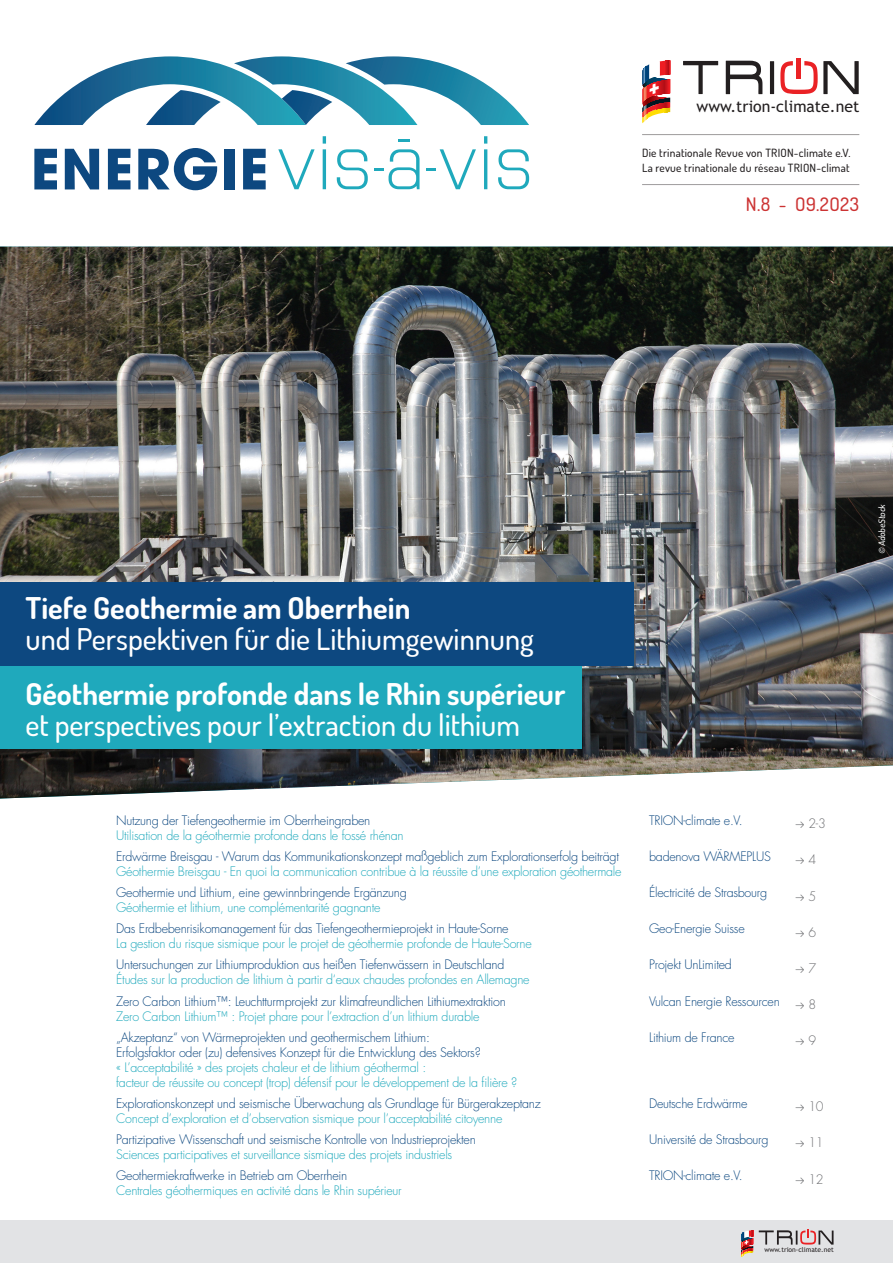
<style>
.page{position:relative;width:893px;height:1263px;background:#fff}
.page>*{position:absolute;margin:0;border:0;box-sizing:border-box;transform-origin:0 0}
.t1{font:500 30px "Dosis";color:#fff}
.t2{font:700 30px "Dosis";color:#fff}
.t3{font:500 18.75px "Dosis";letter-spacing:.02em;color:#c33}
.t4{font:15.9px "Trebuchet MS";color:#231f20}
.t5{font:300 13.5px "Dosis";color:#6d6e71}
.t6{font:300 12.75px/15px "Futura Std";letter-spacing:-.02em;color:#0d4880}
.t7{font:300 12.75px/15px "Futura Std";letter-spacing:-.02em;color:#1fa9bc}
.t8{font:300 12.75px "Futura Std";color:#6d6e71}
.t9{font:500 11.4px/15px "Dosis";letter-spacing:.02em;color:#231f20}
.t10{font:500 9px "Dosis";color:#fff}
.t11{font:6.75px "Trebuchet MS";color:#231f20}
.s1{font-family:"Dosis";font-size:13.5px}
.s2{font-family:"Futura Std";font-size:12.75px}
.s3{font-family:"Dosis";font-size:13.5px;color:#6d6e71}
.s4{color:#6d6e71}
</style>
<div class="page">
<div style="left:0;top:1220px;width:893px;height:43px;background:#e2e3e5"></div>
<img style="left:0;top:247px;width:893px;height:551px">
<svg style="left:35px;top:56px;width:494px;height:69px"></svg>
<svg style="left:34px;top:149px;width:23px;height:40px"></svg>
<svg style="left:65px;top:149px;width:34px;height:40px"></svg>
<svg style="left:108px;top:149px;width:23px;height:40px"></svg>
<svg style="left:138px;top:148px;width:79px;height:42px"></svg>
<div style="left:224px;top:149px;width:10px;height:40px;background:#0d4880"></div>
<svg style="left:243px;top:149px;width:23px;height:40px"></svg>
<svg style="left:278px;top:149px;width:37px;height:40px"></svg>
<svg style="left:323px;top:136px;width:3px;height:8px"></svg>
<hr style="left:323px;top:149px;width:3px;height:40px;background:#1fa9bc">
<svg style="left:337px;top:149px;width:31px;height:40px"></svg>
<svg style="left:374px;top:168px;width:9px;height:2px"></svg>
<svg style="left:389px;top:149px;width:31px;height:40px"></svg>
<svg style="left:427px;top:149px;width:49px;height:40px"></svg>
<svg style="left:484px;top:136px;width:3px;height:8px"></svg>
<hr style="left:484px;top:149px;width:3px;height:40px;background:#1fa9bc">
<svg style="left:498px;top:149px;width:31px;height:40px"></svg>
<svg style="left:398px;top:139px;width:12px;height:3px"></svg>
<div style="left:0;top:665px;width:581px;height:83px;background:#1fa9bc"></div>
<div style="left:0;top:582px;width:634px;height:83px;background:#0d4880"></div>
<svg style="left:741px;top:1230px;width:12px;height:27px"></svg>
<svg style="left:759px;top:1229px;width:74px;height:15px"></svg>
<svg style="left:642px;top:60px;width:28px;height:63px"></svg>
<hr style="left:770px;top:61px;width:4px;height:33px;background:#231f20">
<svg style="left:780px;top:61px;width:79px;height:33px"></svg>
<hr style="left:797px;top:58px;width:4px;height:21px;background:#ea2225">
<svg style="left:726px;top:61px;width:36px;height:33px"></svg>
<svg style="left:683px;top:61px;width:35px;height:33px"></svg>
<hr style="left:642px;top:184px;width:217px;height:1px;background:#231f20">
<hr style="left:642px;top:134px;width:217px;height:1px;background:#231f20">
<p class="t4" style="left:697px;top:97px;width:164px">www.trion-climate.net</p>
<p class="t9" style="left:642px;top:145px;width:210px">Die trinationale Revue von TRION-climate e.V.<br>La revue trinationale du réseau TRION-climat</p>
<h2 class="t3" style="left:746px;top:192px;width:115px">N.8 - O9.2O23</h2>
<p class="t10" style="left:876px;top:554px;width:53px;rotate:-90deg">© AdobeStock</p>
<h1 class="t2" style="left:26px;top:588px;width:386px">Tiefe Geothermie am Oberrhein</h1>
<h1 class="t1" style="left:26px;top:619px;width:510px">und Perspektiven für die Lithiumgewinnung</h1>
<h1 class="t2" style="left:26px;top:674px;width:541px">Géothermie profonde dans le Rhin supérieur</h1>
<h1 class="t1" style="left:26px;top:705px;width:496px">et perspectives pour l’extraction du lithium</h1>
<p class="t6" style="left:116px;top:813px;width:256px">Nutzung der Tiefengeothermie im Oberrheingraben</p>
<p class="t7" style="left:116px;top:828px;width:289px">Utilisation de la géothermie profonde dans le fossé rhénan</p>
<p class="t6" style="left:649px;top:813px;width:95px">TRION-climate e.V.</p>
<p class="t8" style="left:795px;top:816px;width:32px"><span class="s1">→</span> 2-3</p>
<p class="t6" style="left:116px;top:849px;width:504px">Erdwärme Breisgau - Warum das Kommunikationskonzept maßgeblich zum Explorationserfolg beiträgt</p>
<p class="t7" style="left:116px;top:864px;width:507px">Géothermie Breisgau - En quoi la communication contribue à la réussite d’une exploration géothermale</p>
<p class="t6" style="left:649px;top:849px;width:123px">badenova WÄRMEPLUS</p>
<p class="t5" style="left:795px;top:850px;width:23px">→ <span class="s2">4</span></p>
<p class="t6" style="left:116px;top:885px;width:292px">Geothermie und Lithium, eine gewinnbringende Ergänzung</p>
<p class="t7" style="left:116px;top:900px;width:266px">Géothermie et lithium, une complémentarité gagnante</p>
<p class="t6" style="left:649px;top:885px;width:120px">Électricité de Strasbourg</p>
<p class="t5" style="left:795px;top:887px;width:23px">→ <span class="s2">5</span></p>
<p class="t6" style="left:116px;top:921px;width:394px">Das Erdbebenrisikomanagement für das Tiefengeothermieprojekt in Haute-Sorne</p>
<p class="t7" style="left:116px;top:936px;width:417px">La gestion du risque sismique pour le projet de géothermie profonde de Haute-Sorne</p>
<p class="t6" style="left:649px;top:921px;width:97px">Geo-Energie Suisse</p>
<p class="t5" style="left:795px;top:923px;width:23px">→ <span class="s2">6</span></p>
<p class="t6" style="left:116px;top:958px;width:390px">Untersuchungen zur Lithiumproduktion aus heißen Tiefenwässern in Deutschland</p>
<p class="t7" style="left:116px;top:973px;width:415px">Études sur la production de lithium à partir d‘eaux chaudes profondes en Allemagne</p>
<p class="t6" style="left:649px;top:958px;width:84px">Projekt UnLimited</p>
<p class="t5" style="left:795px;top:959px;width:23px">→ <span class="s2">7</span></p>
<p class="t6" style="left:116px;top:994px;width:391px">Zero Carbon Lithium™: Leuchtturmprojekt zur klimafreundlichen Lithiumextraktion</p>
<p class="t7" style="left:116px;top:1009px;width:365px">Zero Carbon Lithium™ : Projet phare pour l’extraction d’un lithium durable</p>
<p class="t6" style="left:649px;top:994px;width:168px">Vulcan Energie Ressourcen <span class="s3">→</span> <span class="s4">8</span></p>
<p class="t6" style="left:116px;top:1030px;width:366px">„Akzeptanz“ von Wärmeprojekten und geothermischem Lithium:<br>Erfolgsfaktor oder (zu) defensives Konzept für die Entwicklung des Sektors?</p>
<p class="t7" style="left:116px;top:1060px;width:403px">« L’acceptabilité » des projets chaleur et de lithium géothermal :<br>facteur de réussite ou concept (trop) défensif pour le développement de la filière ?</p>
<p class="t6" style="left:649px;top:1030px;width:87px">Lithium de France</p>
<p class="t5" style="left:795px;top:1031px;width:23px">→ <span class="s2">9</span></p>
<p class="t6" style="left:116px;top:1096px;width:426px">Explorationskonzept und seismische Überwachung als Grundlage für Bürgerakzeptanz</p>
<p class="t7" style="left:116px;top:1111px;width:388px">Concept d’exploration et d’observation sismique pour l’acceptabilité citoyenne</p>
<p class="t6" style="left:649px;top:1096px;width:100px">Deutsche Erdwärme</p>
<p class="t8" style="left:795px;top:1099px;width:30px"><span class="s1">→</span> 10</p>
<p class="t6" style="left:116px;top:1132px;width:361px">Partizipative Wissenschaft und seismische Kontrolle von Industrieprojekten</p>
<p class="t7" style="left:116px;top:1147px;width:338px">Sciences participatives et surveillance sismique des projets industriels</p>
<p class="t6" style="left:649px;top:1132px;width:121px">Université de Strasbourg</p>
<p class="t8" style="left:795px;top:1135px;width:30px"><span class="s1">→</span> 11</p>
<p class="t6" style="left:116px;top:1168px;width:233px">Geothermiekraftwerke in Betrieb am Oberrhein</p>
<p class="t7" style="left:116px;top:1183px;width:287px">Centrales géothermiques en activité dans le Rhin supérieur</p>
<p class="t6" style="left:649px;top:1168px;width:95px">TRION-climate e.V.</p>
<p class="t8" style="left:795px;top:1171px;width:30px"><span class="s1">→</span> 12</p>
<p class="t11" style="left:764px;top:1246px;width:71px">www.trion-climate.net</p>
</div>
